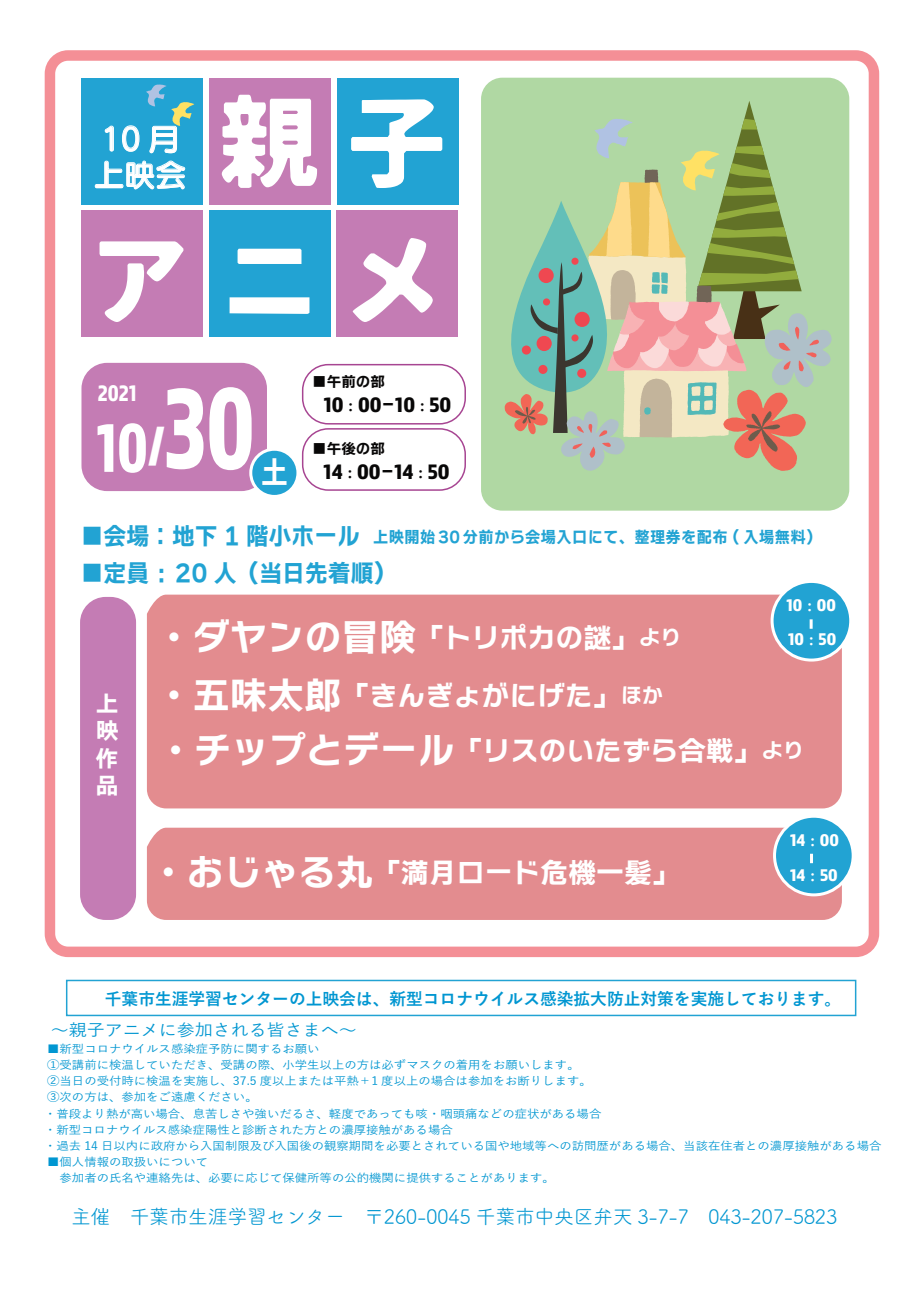
<style>
.page{position:relative;width:919px;height:1289px;background:#fff}
.page>*{position:absolute;margin:0;border:0;box-sizing:border-box;transform-origin:0 0}
.t1{font:119.4px "Almaq Refined";color:#fff;scale:.75 1}
.t2{font:71.4px "Almaq Refined";color:#fff;scale:.79 1}
.t3{font:30.9px/36px "Seurat Pro N DB";color:#fff}
.t4{font:30.75px "HGS Soei Kakugothic UB";color:#fff;scale:.87 1}
.t5{font:27.9px/58.2px "Nitalago Ruika 06";color:#fff}
.t6{font:24.3px "Nitalago Ruika 06";color:#22a3d3;scale:.94 1}
.t7{font:23.4px "Almaq Refined";color:#fff;scale:.87 1}
.t8{font:22.8px/27.3px "Nitalago Ruika 06";color:#fff;text-align:justify}
.t9{font:21.75px "Almaq Refined";color:#080707}
.t10{font:20.1px "Tsuku A Rd Gothic Std R";letter-spacing:-.025em;color:#0096d1}
.t11{font:17.55px "Almaq Refined";color:#fff}
.t12{font:700 16.8px "Yu Gothic";color:#0096d1}
.t13{font:500 16.5px "Yu Gothic";color:#0096d1;scale:1.09 1}
.t14{font:16.2px "Nitalago Ruika 06";letter-spacing:.025em;color:#22a3d3;scale:.94 1}
.t15{font:14.55px "Nitalago Ruika 06";color:#080707}
.t16{font:500 11.4px/16px "Yu Gothic";color:#0096d1;scale:1.09 1}
.s1{font-size:53.55px}
.s2{font-family:"HGS Soei Kakugothic UB";font-size:14.4px}
.s3{font-family:"HGS Soei Kakugothic UB"}
.s4{font-size:37.2px}
.s5{font-size:21px}
</style>
<div class="page">
<div style="left:147px;top:594px;width:694px;height:214px;background:#e38c8f;border-radius:19px"></div>
<div style="left:147px;top:827px;width:694px;height:92px;background:#e38c8f;border-radius:19px"></div>
<div style="left:209px;top:78px;width:121px;height:127px;background:#c47cb4"></div>
<div style="left:81px;top:210px;width:122px;height:127px;background:#c47cb4"></div>
<div style="left:336px;top:210px;width:122px;height:127px;background:#c47cb4"></div>
<div style="left:81px;top:363px;width:186px;height:128px;background:#c47cb4;border-radius:26px"></div>
<div style="left:302px;top:364px;width:164px;height:60px;border:2px solid #a74592;border-radius:26px"></div>
<div style="left:302px;top:428px;width:164px;height:63px;border:2px solid #a74592;border-radius:26px"></div>
<div style="left:80px;top:597px;width:56px;height:322px;background:#c47cb4;border-radius:26px"></div>
<div style="left:209px;top:210px;width:121px;height:127px;background:#22a3d3"></div>
<div style="left:336px;top:78px;width:122px;height:127px;background:#22a3d3"></div>
<div style="left:81px;top:78px;width:122px;height:127px;background:#22a3d3"></div>
<svg style="left:222px;top:95px;width:95px;height:93px"></svg>
<svg style="left:351px;top:99px;width:91px;height:89px"></svg>
<svg style="left:99px;top:241px;width:84px;height:81px"></svg>
<svg style="left:229px;top:249px;width:80px;height:65px"></svg>
<svg style="left:353px;top:238px;width:79px;height:84px"></svg>
<div style="left:251px;top:449px;width:47px;height:47px;background:#22a3d3;border-radius:50%"></div>
<div style="left:249px;top:448px;width:50px;height:50px;border:3px solid #fff;border-radius:50%"></div>
<div style="left:772px;top:581px;width:78px;height:79px;background:#22a3d3;border-radius:50%"></div>
<div style="left:770px;top:580px;width:82px;height:81px;border:3px solid #fff;border-radius:50%"></div>
<div style="left:45px;top:50px;width:834px;height:907px;border:10px solid #f48f96;border-radius:18px"></div>
<svg style="left:809px;top:619px;width:3px;height:9px"></svg>
<div style="left:481px;top:78px;width:368px;height:432px;background:#b0d8a3;border-radius:21px"></div>
<svg style="left:504px;top:101px;width:327px;height:370px"></svg>
<div style="left:774px;top:816px;width:79px;height:78px;background:#22a3d3;border-radius:50%"></div>
<div style="left:773px;top:814px;width:81px;height:82px;border:3px solid #fff;border-radius:50%"></div>
<svg style="left:810px;top:853px;width:3px;height:10px"></svg>
<div style="left:66px;top:979px;width:790px;height:37px;border:2px solid #22a3d3"></div>
<svg style="left:104px;top:125px;width:10px;height:27px"></svg>
<svg style="left:122px;top:125px;width:18px;height:27px"></svg>
<svg style="left:146px;top:85px;width:48px;height:68px"></svg>
<svg style="left:94px;top:160px;width:91px;height:30px"></svg>
<h3 class="t3" style="left:94px;top:120px;width:94px">10 月上映会</h3>
<h3 class="t7" style="left:98px;top:379px;width:46px">2021</h3>
<h1 class="t1" style="left:165px;top:356px;width:121px">30</h1>
<h2 class="t2" style="left:96px;top:405px;width:88px">10<span class="s1">/</span></h2>
<h3 class="t4" style="left:261px;top:457px;width:32px">土</h3>
<p class="t15" style="left:312px;top:374px;width:74px">■午前の部</p>
<h3 class="t9" style="left:324px;top:391px;width:129px">10<span class="s2">：</span>00<span class="s3">-</span>10<span class="s2">：</span>50</h3>
<p class="t15" style="left:312px;top:441px;width:74px">■午後の部</p>
<h3 class="t9" style="left:323px;top:458px;width:127px">14<span class="s2">：</span>00<span class="s3">-</span>14<span class="s2">：</span>50</h3>
<h3 class="t6" style="left:81px;top:523px;width:298px">■会場：地下 1 階小ホール</h3>
<h3 class="t6" style="left:81px;top:560px;width:337px">■定員 : 20 人（当日先着順）</h3>
<h3 class="t14" style="left:373px;top:528px;width:478px">上映開始３０分前から会場入口にて、整理券を配布 ( 入場無料）</h3>
<h3 class="t8" style="left:96px;top:689px;width:24px">上映作品</h3>
<h3 class="t5" style="left:155px;top:608px;width:527px"><span class="s4">・ダヤンの冒険</span>「トリポカの謎」<span class="s5">より</span><span class="s4">・五味太郎</span>「きんぎょがにげた」<span class="s5">ほか</span></h3>
<h3 class="t11" style="left:786px;top:594px;width:51px">10<span class="s2">：</span>00</h3>
<h3 class="t11" style="left:788px;top:628px;width:50px">10<span class="s2">：</span>50</h3>
<h3 class="t5" style="left:157px;top:721px;width:648px"><span class="s4">・チップとデール</span>「リスのいたずら合戦」<span class="s5">より</span></h3>
<h3 class="t5" style="left:150px;top:842px;width:531px"><span class="s4">・おじゃる丸</span>「満月ロード危機一髪」</h3>
<h3 class="t11" style="left:790px;top:829px;width:50px">14<span class="s2">：</span>00</h3>
<h3 class="t11" style="left:790px;top:864px;width:49px">14<span class="s2">：</span>50</h3>
<h3 class="t12" style="left:105px;top:989px;width:738px">千葉市生涯学習センターの上映会は、新型コロナウイルス感染拡大防止対策を実施しております。</h3>
<h3 class="t13" style="left:51px;top:1015px;width:282px">～親子アニメに参加される皆さまへ～</h3>
<p class="t16" style="left:44px;top:1039px;width:769px">■新型コロナウイルス感染症予防に関するお願い<br>①受講前に検温していただき、受講の際、小学生以上の方は必ずマスクの着用をお願いします。<br>②当日の受付時に検温を実施し、37.5 度以上または平熱＋1 度以上の場合は参加をお断りします。<br>③次の方は、参加をご遠慮ください。<br>・普段より熱が高い場合、息苦しさや強いだるさ、軽度であっても咳・咽頭痛などの症状がある場合<br>・新型コロナウイルス感染症陽性と診断された方との濃厚接触がある場合<br>・過去 14 日以内に政府から入国制限及び入国後の観察期間を必要とされている国や地域等への訪問歴がある場合、当該在住者との濃厚接触がある場合</p>
<p class="t16" style="left:47px;top:1152px;width:467px">■個人情報の取扱いについて<br>　参加者の氏名や連絡先は、必要に応じて保健所等の公的機関に提供することがあります。</p>
<h3 class="t10" style="left:71px;top:1201px;width:768px">主催　千葉市生涯学習センター　〒260-0045 千葉市中央区弁天 3-7-7　043-207-5823</h3>
</div>
